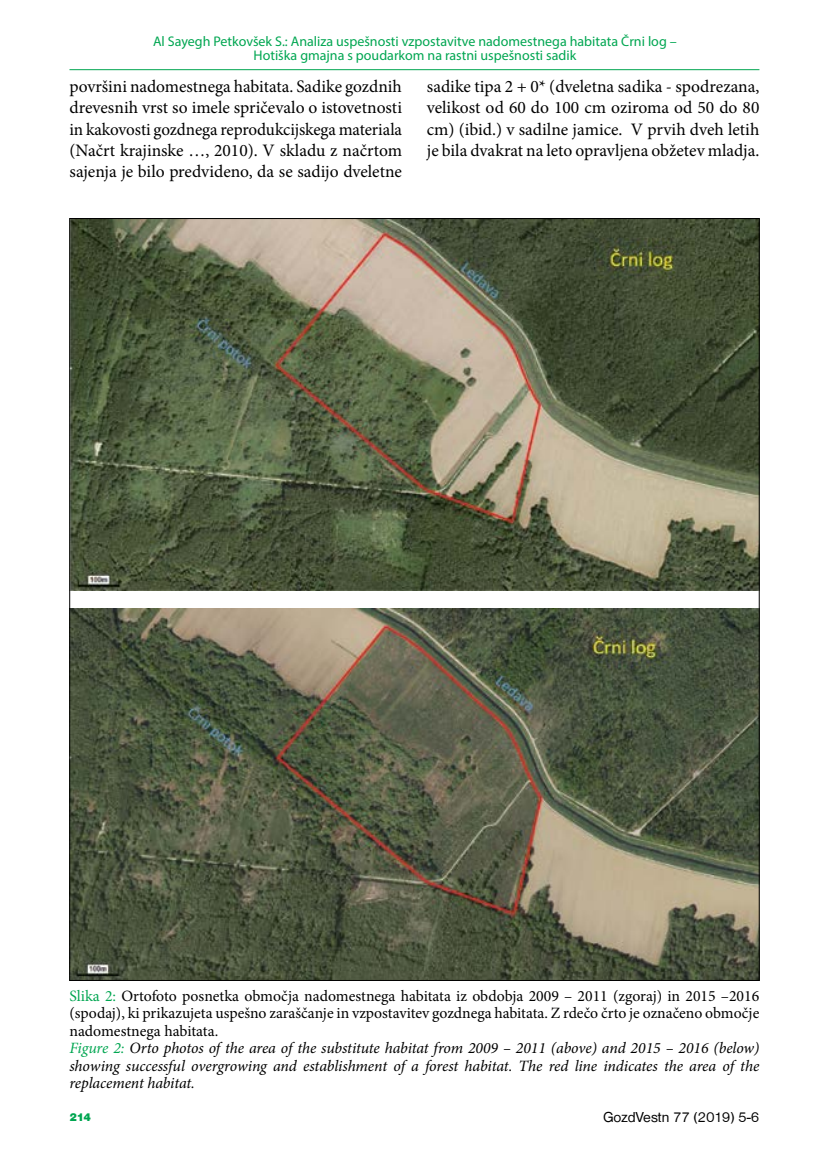
<style>
.page{position:relative;width:819px;height:1166px;background:#fff}
.page>*{position:absolute;margin:0;border:0;box-sizing:border-box;transform-origin:0 0}
.t1{font:17.5px/21.3px "Minion Pro";color:#000;text-align:justify}
.t2{font:15.75px/17.5px "Minion Pro";color:#000}
.t3{font:14.88px "Nimbus San DEE";color:#000}
.t4{font:14px/14px "Myriad Pro";color:#00a651;text-align:center}
.t5{font:11.38px "Nimbus San DEE Blac";color:#00a651}
.s1{color:#00a651}
.s2{font-style:italic;color:#00a651}
.s3{font-style:italic}
</style>
<div class="page">
<hr style="left:69px;top:69px;width:690px;height:1px;background:#00a651">
<img style="left:71px;top:220px;width:686px;height:371px">
<img style="left:71px;top:608px;width:686px;height:370px">
<p class="t4" style="left:153px;top:35px;width:525px">Al Sayegh Petkovšek S.: Analiza uspešnosti vzpostavitve nadomestnega habitata Črni log –<br>Hotiška gmajna s poudarkom na rastni uspešnosti sadik</p>
<p class="t1" style="left:69px;top:76px;width:334px">površini nadomestnega habitata. Sadike gozdnih drevesnih vrst so imele spričevalo o istovetnosti in kakovosti gozdnega reprodukcijskega materiala (Načrt krajinske …, 2010). V skladu z načrtom sajenja je bilo predvideno, da se sadijo dveletne</p>
<p class="t1" style="left:427px;top:76px;width:334px">sadike tipa 2 + 0* (dveletna sadika - spodrezana, velikost od 60 do 100 cm oziroma od 50 do 80 cm) (ibid.) v sadilne jamice. V prvih dveh letih je bila dvakrat na leto opravljena obžetev mladja.</p>
<p class="t2" style="left:69px;top:987px;width:691px"><span class="s1">Slika 2:</span> Ortofoto posnetka območja nadomestnega habitata iz obdobja 2009 – 2011 (zgoraj) in 2015 –2016 (spodaj), ki prikazujeta uspešno zaraščanje in vzpostavitev gozdnega habitata. Z rdečo črto je označeno območje nadomestnega habitata.<br><span class="s2">Figure 2:</span> <span class="s3">Orto photos of the area of the substitute habitat from 2009 – 2011 (above) and 2015 – 2016 (below) showing successful overgrowing and establishment of a forest habitat. The red line indicates the area of the replacement habitat.</span></p>
<p class="t5" style="left:69px;top:1111px;width:23px">214</p>
<p class="t3" style="left:603px;top:1109px;width:158px">GozdVestn 77 (2019) 5-6</p>
</div>
